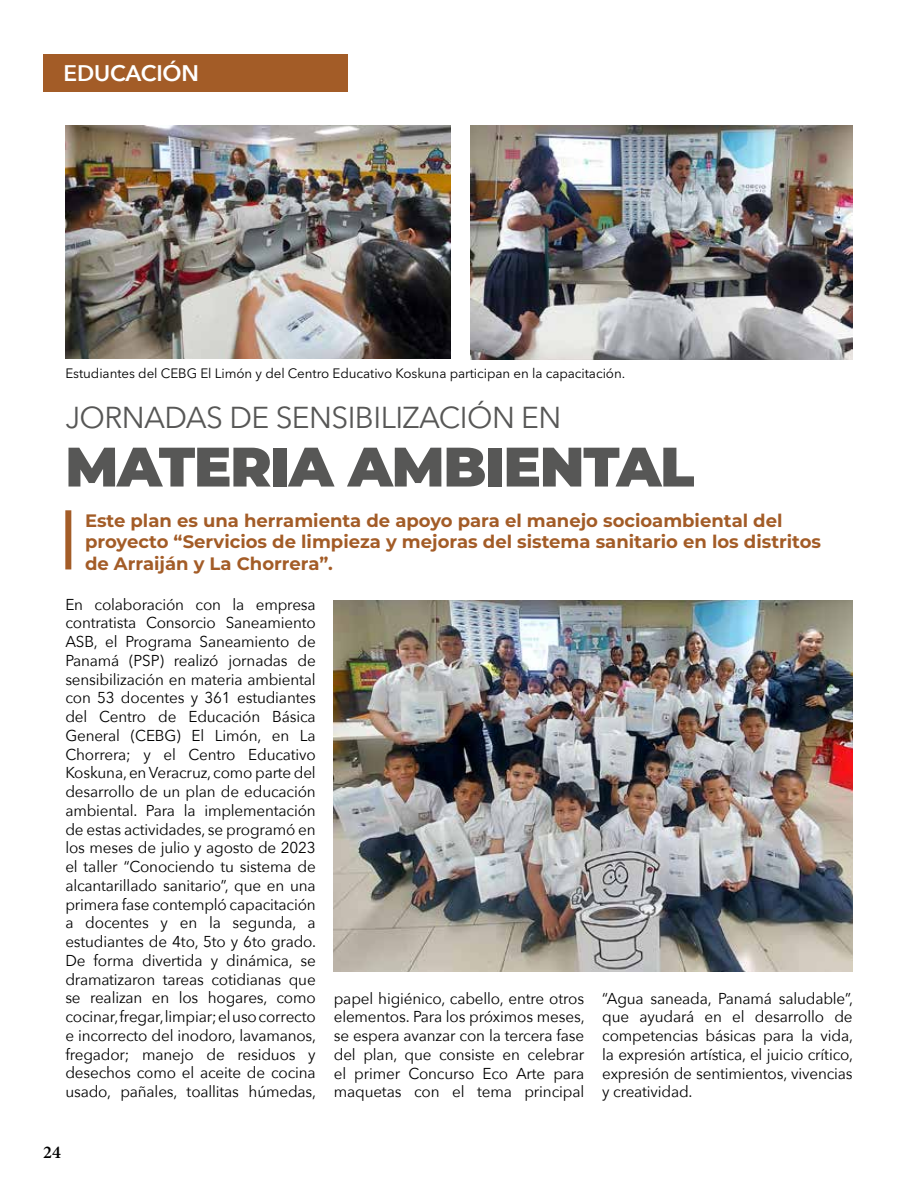
<style>
.page{position:relative;width:918px;height:1188px;background:#fff}
.page>*{position:absolute;margin:0;border:0;box-sizing:border-box;transform-origin:0 0}
.t1{font:900 55.5px "Montserrat";letter-spacing:-.02em;color:#575756}
.t2{font:30px "Avenir Next LT Pro";letter-spacing:-.02em;color:#575756}
.t3{font:600 22.5px "Avenir Next";letter-spacing:-.005em;color:#fff}
.t4{font:700 18px/21.6px "Montserrat";color:#a35c27}
.t5{font:600 18px "Minion Pro";color:#000}
.t6{font:15.75px/18.8px "Avenir Next";letter-spacing:-.01em;color:#000;text-align:justify}
.t7{font:13.5px "Avenir Next LT Pro";letter-spacing:-.005em;color:#000}
</style>
<div class="page">
<div style="left:43px;top:54px;width:305px;height:38px;background:#a35c27"></div>
<div style="left:65px;top:510px;width:6px;height:59px;background:#a35c27"></div>
<img style="left:65px;top:126px;width:385px;height:233px">
<img style="left:471px;top:126px;width:382px;height:234px">
<img style="left:334px;top:600px;width:519px;height:372px">
<h3 class="t3" style="left:64px;top:54px;width:137px">EDUCACIÓN</h3>
<p class="t7" style="left:65px;top:365px;width:561px">Estudiantes del CEBG El Limón y del Centro Educativo Koskuna participan en la capacitación.</p>
<h2 class="t2" style="left:65px;top:400px;width:498px">JORNADAS DE SENSIBILIZACIÓN EN</h2>
<h1 class="t1" style="left:65px;top:425px;width:631px">MATERIA AMBIENTAL</h1>
<p class="t4" style="left:85px;top:509px;width:738px">Este plan es una herramienta de apoyo para el manejo socioambiental del proyecto “Servicios de limpieza y mejoras del sistema sanitario en los distritos de Arraiján y La Chorrera”.</p>
<p class="t6" style="left:65px;top:594px;width:252px">En colaboración con la empresa contratista Consorcio Saneamiento ASB, el Programa Saneamiento de Panamá (PSP) realizó jornadas de sensibilización en materia ambiental con 53 docentes y 361 estudiantes del Centro de Educación Básica General (CEBG) El Limón, en La Chorrera; y el Centro Educativo Koskuna, en Veracruz, como parte del desarrollo de un plan de educación ambiental. Para la implementación de estas actividades, se programó en los meses de julio y agosto de 2023 el taller “Conociendo tu sistema de alcantarillado sanitario”, que en una primera fase contempló capacitación a docentes y en la segunda, a estudiantes de 4to, 5to y 6to grado.<br>De forma divertida y dinámica, se dramatizaron tareas cotidianas que se realizan en los hogares, como cocinar, fregar, limpiar; el uso correcto e incorrecto del inodoro, lavamanos, fregador; manejo de residuos y desechos como el aceite de cocina usado, pañales, toallitas húmedas,</p>
<p class="t5" style="left:43px;top:1140px;width:19px">24</p>
<p class="t6" style="left:334px;top:988px;width:252px">papel higiénico, cabello, entre otros elementos. Para los próximos meses, se espera avanzar con la tercera fase del plan, que consiste en celebrar el primer Concurso Eco Arte para maquetas con el tema principal</p>
<p class="t6" style="left:602px;top:988px;width:252px">“Agua saneada, Panamá saludable”, que ayudará en el desarrollo de competencias básicas para la vida, la expresión artística, el juicio crítico, expresión de sentimientos, vivencias y creatividad.</p>
</div>
